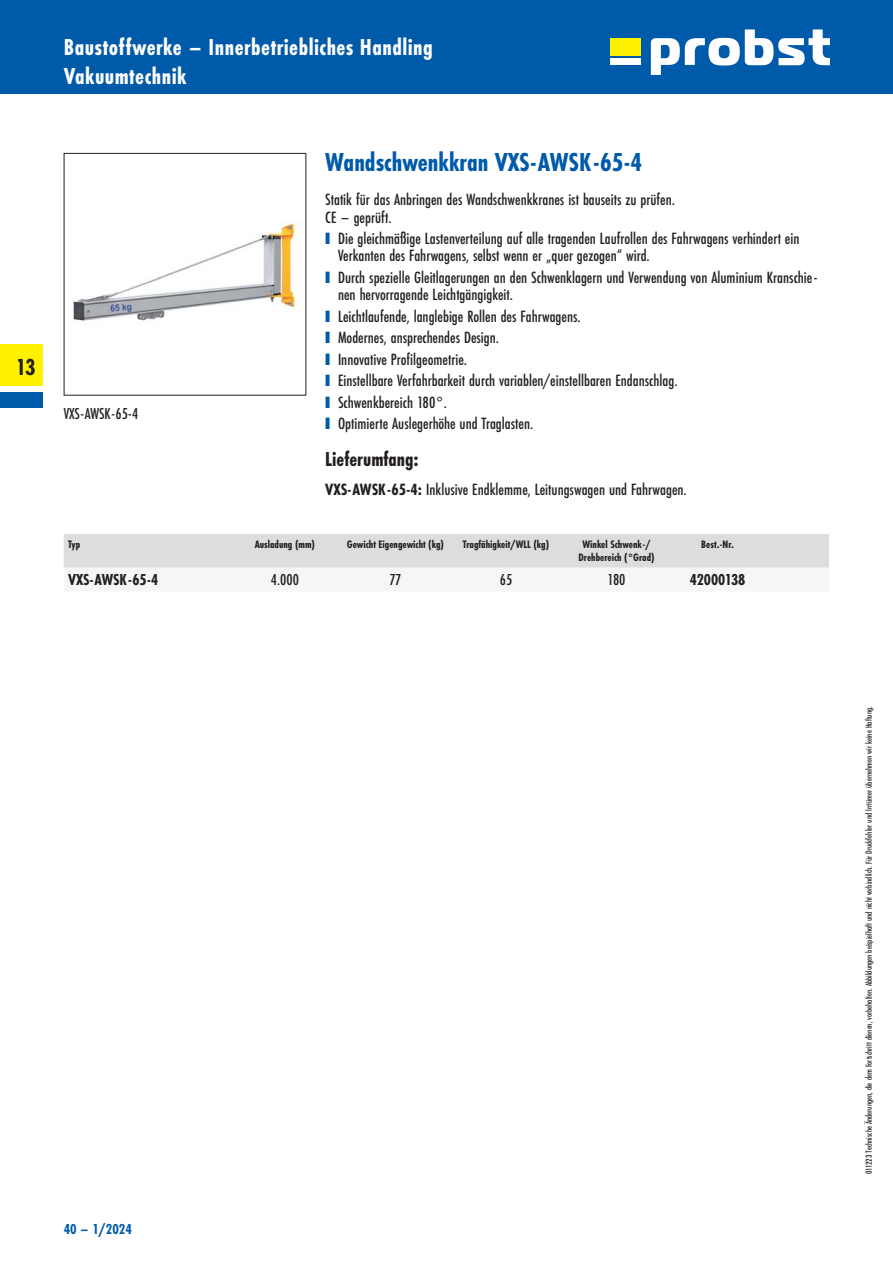
<style>
.page{position:relative;width:893px;height:1263px;background:#fff}
.page>*{position:absolute;margin:0;border:0;box-sizing:border-box;transform-origin:0 0}
.t1{font:700 27px "Futura PT Cond";color:#005aaa}
.t2{font:700 24px/28.5px "Futura PT Cond";letter-spacing:.02em;color:#fff}
.t3{font:700 24px "Futura PT Cond";color:#231f20}
.t4{font:700 21px "Futura PT Cond";color:#231f20}
.t5{font:500 16.95px/17.2px "Futura PT Cond";color:#231f20}
.t6{font:500 16.5px "Futura PT Cond";color:#231f20}
.t7{font:700 16.5px "Futura PT Cond";color:#231f20}
.t8{font:700 15px "Futura PT Cond";color:#005aaa}
.t9{font:700 11.25px/13.5px "Futura PT Cond";color:#231f20;text-align:center}
.t10{font:500 9px "Futura PT Cond";color:#231f20}
.s1{font-family:"Arial";font-weight:400;font-size:24.6px;color:#005aaa}
.s2{font-weight:700}
</style>
<div class="page">
<div style="left:0;top:0;width:893px;height:94px;background:#005aaa"></div>
<div style="left:610px;top:38px;width:31px;height:17px;background:#fff200"></div>
<svg style="left:651px;top:29px;width:178px;height:46px"></svg>
<div style="left:610px;top:58px;width:31px;height:7px;background:#fff"></div>
<div style="left:0;top:344px;width:43px;height:43px;background:#fff200"></div>
<div style="left:0;top:393px;width:43px;height:15px;background:#005aaa"></div>
<img style="left:73px;top:223px;width:230px;height:98px">
<div style="left:64px;top:534px;width:765px;height:34px;background:#dcddde"></div>
<h2 class="t3" style="left:16px;top:355px;width:21px">13</h2>
<h2 class="t2" style="left:64px;top:34px;width:370px">Baustoffwerke – Innerbetriebliches Handling<br>Vakuumtechnik</h2>
<p class="t6" style="left:64px;top:405px;width:76px">VXS-AWSK-65-4</p>
<h1 class="t1" style="left:325px;top:149px;width:318px">Wandschwenkkran VXS-AWSK-65-4</h1>
<p class="t5" style="left:325px;top:192px;width:351px">Statik für das Anbringen des Wandschwenkkranes ist bauseits zu prüfen.<br>CE – geprüft.</p>
<p class="t5" style="left:338px;top:231px;width:463px;text-indent:-13px"><span class="s1">■</span> Die gleichmäßige Lastenverteilung auf alle tragenden Laufrollen des Fahrwagens verhindert ein<br>Verkanten des Fahrwagens, selbst wenn er „quer gezogen“ wird.</p>
<p class="t5" style="left:338px;top:269px;width:481px;text-indent:-13px"><span class="s1">■</span> Durch spezielle Gleitlagerungen an den Schwenklagern und Verwendung von Aluminium Kranschie&shy;nen hervorragende Leichtgängigkeit.</p>
<p class="t5" style="left:325px;top:308px;width:257px"><span class="s1">■</span> Leichtlaufende, langlebige Rollen des Fahrwagens.</p>
<p class="t5" style="left:325px;top:330px;width:175px"><span class="s1">■</span> Modernes, ansprechendes Design.</p>
<p class="t5" style="left:325px;top:351px;width:143px"><span class="s1">■</span> Innovative Profilgeometrie.</p>
<p class="t5" style="left:325px;top:373px;width:354px"><span class="s1">■</span> Einstellbare Verfahrbarkeit durch variablen/einstellbaren Endanschlag.</p>
<p class="t5" style="left:325px;top:394px;width:123px"><span class="s1">■</span> Schwenkbereich 180°.</p>
<p class="t5" style="left:325px;top:416px;width:209px"><span class="s1">■</span> Optimierte Auslegerhöhe und Traglasten.</p>
<p class="t4" style="left:325px;top:449px;width:95px">Lieferumfang:</p>
<p class="t5" style="left:325px;top:482px;width:363px"><span class="s2">VXS- AWSK- 65- 4:</span> Inklusive Endklemme, Leitungswagen und Fahrwagen.</p>
<p class="t9" style="left:68px;top:538px;width:14px">Typ</p>
<p class="t9" style="left:255px;top:538px;width:62px">Ausladung (mm)</p>
<p class="t9" style="left:347px;top:538px;width:99px">Gewicht Eigengewicht (kg)</p>
<p class="t9" style="left:463px;top:538px;width:88px">Tragfähigkeit/WLL (kg)</p>
<p class="t9" style="left:578px;top:538px;width:78px">Winkel Schwenk-/<br>Drehbereich (°Grad)</p>
<p class="t9" style="left:701px;top:538px;width:34px">Best.- Nr.</p>
<p class="t7" style="left:68px;top:571px;width:92px">VXS- AWSK- 65- 4</p>
<p class="t6" style="left:271px;top:571px;width:30px">4.000</p>
<p class="t6" style="left:389px;top:571px;width:14px">77</p>
<p class="t6" style="left:500px;top:571px;width:14px">65</p>
<p class="t6" style="left:608px;top:571px;width:20px">180</p>
<p class="t7" style="left:690px;top:571px;width:57px">42000138</p>
<p class="t8" style="left:64px;top:1221px;width:70px">40 – 1/2024</p>
<p class="t10" style="left:864px;top:1174px;width:469px;rotate:-90deg">011223 Technische Änderungen, die dem Fortschritt dienen, vorbehalten. Abbildungen beispielhaft und nicht verbindlich. Für Druckfehler und Irrtümer übernehmen wir keine Haftung.</p>
</div>
